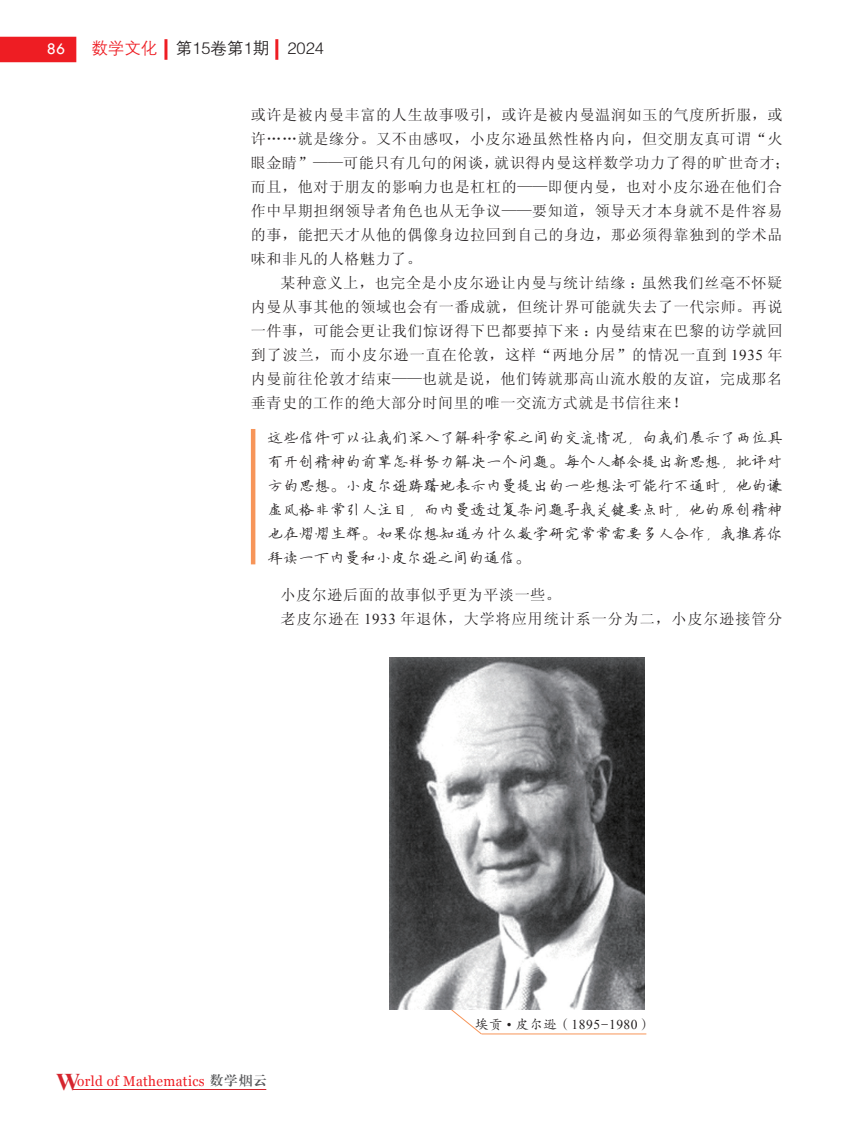
<style>
.page{position:relative;width:859px;height:1123px;background:#fff}
.page>*{position:absolute;margin:0;border:0;box-sizing:border-box;transform-origin:0 0}
.t1{font:16.5px "FZZDXK GBK1 0";color:#231f20}
.t2{font:16.5px "Tw Cen";color:#fff}
.t3{font:15px/24px "Sim Sun";letter-spacing:.045em;color:#231f20}
.t4{font:15px/24px "FZYBKSJW GB1 0";letter-spacing:.04em;color:#231f20;text-align:justify}
.t5{font:15px/24px "Sim Sun";letter-spacing:.065em;color:#231f20}
.t6{font:14.1px "Georgia";letter-spacing:.03em;color:#ee1d23;scale:.95 1}
.t7{font:13.5px "Times New Roman";letter-spacing:.04em;color:#231f20}
.s1{color:#ee1d23}
.s2{font-family:"Times New Roman"}
.s3{font-family:"Times New Roman";font-weight:700;font-size:24px;color:#d5252e}
.s4{font-family:"FZXBSK GBK1 0";font-size:13.05px;color:#57585a}
.s5{font-family:"FZKTK GBK1 0"}
.s6{font-family:"Minion Pro"}
</style>
<div class="page">
<hr style="left:73px;top:1089px;width:193px;height:1px;background:#d5252e">
<div style="left:0;top:37px;width:76px;height:25px;background:#ee1d23"></div>
<hr style="left:164px;top:39px;width:3px;height:21px;background:#ee1d23">
<hr style="left:275px;top:39px;width:3px;height:21px;background:#ee1d23">
<hr style="left:251px;top:429px;width:4px;height:135px;background:#f79559">
<hr style="left:481px;top:1033px;width:165px;height:1px;background:#f79559">
<svg style="left:450px;top:1009px;width:32px;height:25px"></svg>
<img style="left:389px;top:657px;width:255px;height:352px">
<p class="t2" style="left:47px;top:39px;width:20px">86</p>
<p class="t1" style="left:91px;top:40px;width:234px"><span class="s1">数学文化</span> 第15卷第1期 2024</p>
<p class="t3" style="left:251px;top:103px;width:540px">或许是被内曼丰富的人生故事吸引，或许是被内曼温润如玉的气度所折服，或许……就是缘分。又不由感叹，小皮尔逊虽然性格内向，但交朋友真可谓“火眼金睛”——可能只有几句的闲谈，就识得内曼这样数学功力了得的旷世奇才；而且，他对于朋友的影响力也是杠杠的——即便内曼，也对小皮尔逊在他们合作中早期担纲领导者角色也从无争议——要知道，领导天才本身就不是件容易的事，能把天才从他的偶像身边拉回到自己的身边，那必须得靠独到的学术品味和非凡的人格魅力了。</p>
<p class="t3" style="left:251px;top:271px;width:533px;text-align:justify;text-indent:30px">某种意义上，也完全是小皮尔逊让内曼与统计结缘：虽然我们丝毫不怀疑内曼从事其他的领域也会有一番成就，但统计界可能就失去了一代宗师。再说一件事，可能会更让我们惊讶得下巴都要掉下来：内曼结束在巴黎的访学就回到了波兰，而小皮尔逊一直在伦敦，这样“两地分居”的情况一直到 <span class="s2">1935</span> 年内曼前往伦敦才结束——也就是说，他们铸就那高山流水般的友谊，完成那名垂青史的工作的绝大部分时间里的唯一交流方式就是书信往来！</p>
<p class="t4" style="left:268px;top:427px;width:516px">这些信件可以让我们深入了解科学家之间的交流情况，向我们展示了两位具有开创精神的前辈怎样努力解决一个问题。每个人都会提出新思想，批评对方的思想。小皮尔逊踌躇地表示内曼提出的一些想法可能行不通时，他的谦虚风格非常引人注目，而内曼透过复杂问题寻找关键要点时，他的原创精神也在熠熠生辉。如果你想知道为什么数学研究常常需要多人合作，我推荐你拜读一下内曼和小皮尔逊之间的通信。</p>
<p class="t5" style="left:281px;top:583px;width:503px">小皮尔逊后面的故事似乎更为平淡一些。<br>老皮尔逊在 <span class="s2">1933</span> 年退休，大学将应用统计系一分为二，小皮尔逊接管分</p>
<p class="t6" style="left:56px;top:1071px;width:223px"><span class="s3">W</span>orld of Mathematics <span class="s4">数学烟云</span></p>
<p class="t7" style="left:475px;top:1015px;width:178px"><span class="s5">埃贡</span> • <span class="s5">皮尔逊（</span>1895<span class="s6">−</span>1980<span class="s5">）</span></p>
</div>
